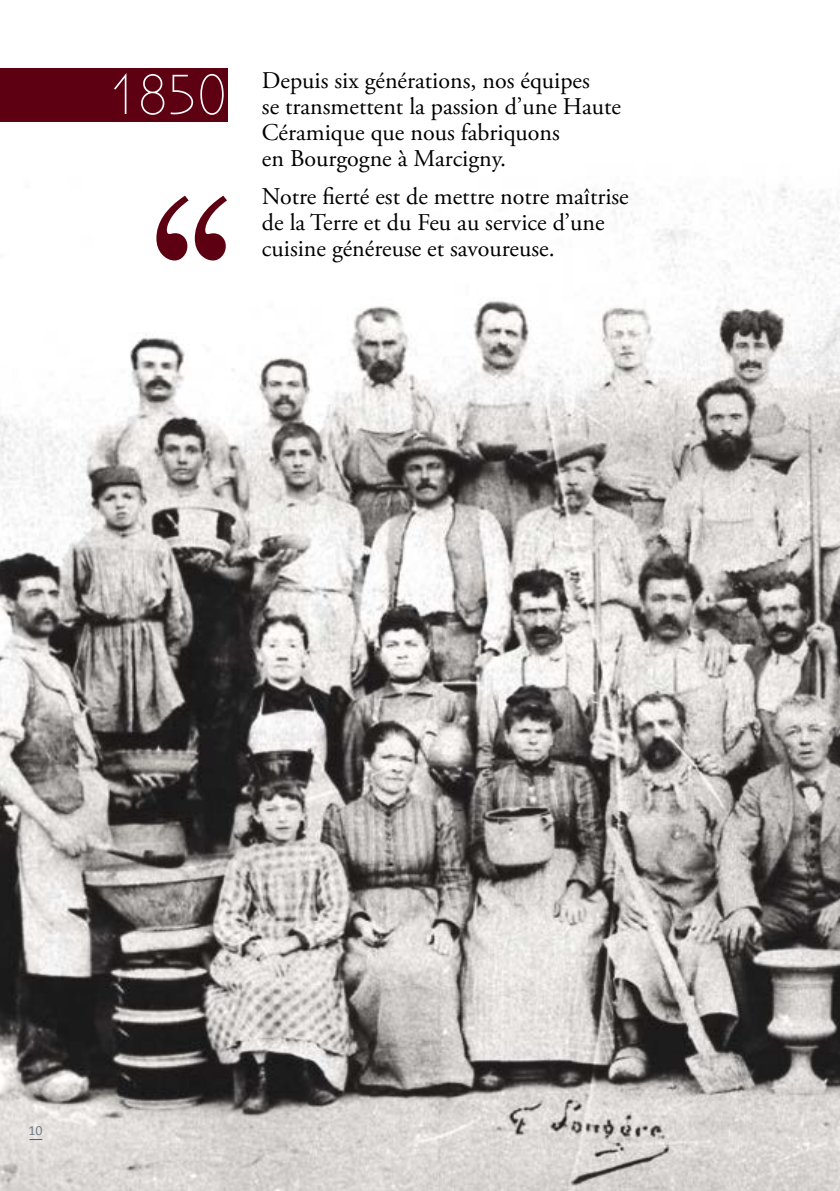
<style>
.page{position:relative;width:840px;height:1191px;background:#fff}
.page>*{position:absolute;margin:0;border:0;box-sizing:border-box;transform-origin:0 0}
.t1{font:300 56px "Existence";color:#fff}
.t2{font:24px/26px "Adobe Garamond Pro";color:#000}
.t3{font:14px "Calibri";color:#727d87}
</style>
<div class="page">
<img style="left:0;top:116px;width:839px;height:1075px">
<svg style="left:29px;top:1139px;width:13px;height:1px"></svg>
<svg style="left:156px;top:196px;width:71px;height:64px"></svg>
<div style="left:0;top:68px;width:227px;height:54px;background:#5c0012"></div>
<h1 class="t1" style="left:108px;top:52px;width:120px">1850</h1>
<p class="t2" style="left:262px;top:69px;width:360px">Depuis six générations, nos équipes<br>se transmettent la passion d’une Haute<br>Céramique que nous fabriquons<br>en Bourgogne à Marcigny.</p>
<p class="t2" style="left:262px;top:184px;width:368px">Notre fierté est de mettre notre maîtrise de la Terre et du Feu au service d’une cuisine généreuse et savoureuse.</p>
<p class="t3" style="left:29px;top:1122px;width:16px">10</p>
</div>
